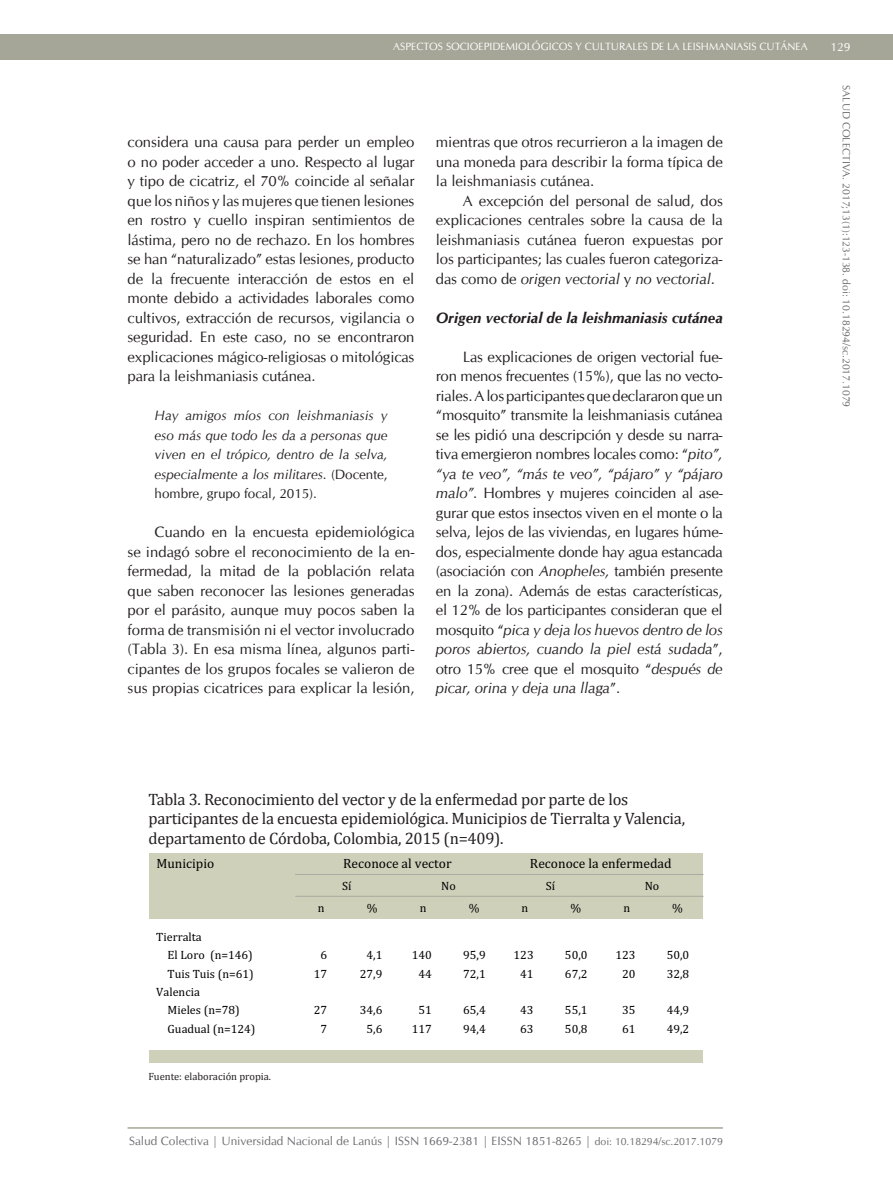
<style>
.page{position:relative;width:893px;height:1191px;background:#fff}
.page>*{position:absolute;margin:0;border:0;box-sizing:border-box;transform-origin:0 0}
.t1{font:16.5px/19.8px "Cambria";letter-spacing:-.015em;color:#231f20}
.t2{font:15px/19.5px "CG Omega";letter-spacing:-.005em;color:#231f20;text-align:justify}
.t3{font:italic 700 15px "CG Omega";color:#231f20}
.t4{font:italic 13.5px/19.5px "CG Omega";color:#231f20;text-align:justify}
.t5{font:13.5px "Cambria";color:#000001}
.t6{font:12.15px/18.5px "Cambria";color:#000001}
.t7{font:12px "CG Omega";color:#6d6e71}
.t8{font:12px "CG Omega";color:#fff}
.t9{font:10.5px "CG Omega";color:#fff}
.t10{font:10.5px "CG Omega";color:#6d6e71}
.t11{font:10.5px "Cambria";color:#231f20}
.s1{font-style:normal}
.s2{font-style:italic}
.s3{font-size:10.5px}
</style>
<div class="page">
<div style="left:0;top:34px;width:893px;height:26px;background:#a6a698"></div>
<hr style="left:128px;top:1127px;width:595px;height:1px;background:#a6a698">
<div style="left:149px;top:853px;width:554px;height:66px;background:#cfd0b9"></div>
<div style="left:149px;top:1050px;width:554px;height:12px;background:#cfd0b9"></div>
<hr style="left:296px;top:874px;width:407px;height:1px;background:#abaea2">
<hr style="left:296px;top:895px;width:407px;height:2px;background:#abaea2">
<p class="t9" style="left:393px;top:40px;width:311px">Aspectos socioepidemiológ icos y cu ltu rales de la leishman</p>
<p class="t9" style="left:733px;top:40px;width:74px">iasis cután ea</p>
<p class="t8" style="left:830px;top:40px;width:21px">129</p>
<p class="t10" style="left:852px;top:85px;width:324px;rotate:90deg">SALUD COLECTIVA. 2017;13(1):123-138. doi: 10.18294/sc.2017.1079</p>
<p class="t2" style="left:128px;top:132px;width:289px">considera una causa para perder un empleo o no poder acceder a uno. Respecto al lugar y tipo de cicatriz, el 70% coincide al señalar que los niños y las mujeres que tienen lesiones en rostro y cuello inspiran sentimientos de lástima, pero no de rechazo. En los hombres se han “naturalizado” estas lesiones, producto de la frecuente interacción de estos en el monte debido a actividades laborales como cultivos, extracción de recursos, vigilancia o seguridad. En este caso, no se encontraron explicaciones mágico-religiosas o mitológicas para la leishmaniasis cutánea.</p>
<p class="t4" style="left:155px;top:406px;width:234px">Hay amigos míos con leishmaniasis y eso más que todo les da a personas que viven en el trópico, dentro de la selva, especialmente a los militares. <span class="s1">(Docente, hombre, grupo focal, 2015).</span></p>
<p class="t2" style="left:128px;top:522px;width:289px;text-indent:27px">Cuando en la encuesta epidemiológica se indagó sobre el reconocimiento de la en&shy;fermedad, la mitad de la población relata que saben reconocer las lesiones generadas por el parásito, aunque muy pocos saben la forma de transmisión ni el vector involucrado (Tabla 3). En esa misma línea, algunos parti&shy;cipantes de los grupos focales se valieron de sus propias cicatrices para explicar la lesión,</p>
<p class="t2" style="left:436px;top:132px;width:289px">mientras que otros recurrieron a la imagen de una moneda para describir la forma típica de la leishmaniasis cutánea.</p>
<p class="t2" style="left:436px;top:191px;width:288px;text-indent:27px">A excepción del personal de salud, dos explicaciones centrales sobre la causa de la leishmaniasis cutánea fueron expuestas por los participantes; las cuales fueron categoriza&shy;das como de <span class="s2">origen vectorial</span> y <span class="s2">no vectorial</span>.</p>
<p class="t3" style="left:436px;top:308px;width:288px">Origen vectorial de la leishmaniasis cutánea</p>
<p class="t2" style="left:436px;top:347px;width:288px;text-indent:27px">Las explicaciones de origen vectorial fue&shy;ron menos frecuentes (15%), que las no vecto&shy;riales. A los participantes que declararon que un “mosquito” transmite la leishmaniasis cutánea se les pidió una descripción y desde su narra&shy;tiva emergieron nombres locales como: “<span class="s2">pito”, “ya te veo”, “más te veo”, “pájaro” y “pájaro malo”.</span> Hombres y mujeres coinciden al ase&shy;gurar que estos insectos viven en el monte o la selva, lejos de las viviendas, en lugares húme&shy;dos, especialmente donde hay agua estancada (asociación con <span class="s2">Anopheles,</span> también presente en la zona). Además de estas características, el 12% de los participantes consideran que el mosquito “<span class="s2">pica y deja los huevos dentro de los poros abiertos, cuando la piel está sudada</span>”, otro 15% cree que el mosquito “<span class="s2">después de picar, orina y deja una llaga</span>”.</p>
<p class="t1" style="left:148px;top:789px;width:538px">Tabla 3. Reconocimiento del vector y de la enfermedad por parte de los participantes de la encuesta epidemiológica. Municipios de Tierralta y Valencia, departamento de Córdoba, Colombia, 2015 (n=409).</p>
<p class="t5" style="left:156px;top:859px;width:60px">Municipio</p>
<p class="t5" style="left:343px;top:859px;width:110px">Reconoce al vector</p>
<p class="t5" style="left:530px;top:859px;width:143px">Reconoce la enfermedad</p>
<p class="t6" style="left:342px;top:877px;width:11px">Sí</p>
<p class="t6" style="left:441px;top:877px;width:16px">No</p>
<p class="t6" style="left:546px;top:877px;width:11px">Sí</p>
<p class="t6" style="left:645px;top:877px;width:16px">No</p>
<p class="t6" style="left:168px;top:928px;width:87px;text-indent:-11px">Tierralta<br>El Loro (n=146)</p>
<p class="t6" style="left:318px;top:900px;width:8px">n</p>
<p class="t6" style="left:367px;top:900px;width:12px">%</p>
<p class="t6" style="left:420px;top:900px;width:8px">n</p>
<p class="t6" style="left:469px;top:900px;width:12px">%</p>
<p class="t6" style="left:522px;top:900px;width:8px">n</p>
<p class="t6" style="left:570px;top:900px;width:12px">%</p>
<p class="t6" style="left:623px;top:900px;width:8px">n</p>
<p class="t6" style="left:672px;top:900px;width:12px">%</p>
<p class="t6" style="left:320px;top:947px;width:8px">6</p>
<p class="t6" style="left:367px;top:947px;width:17px">4,1</p>
<p class="t6" style="left:412px;top:947px;width:22px">140</p>
<p class="t6" style="left:463px;top:947px;width:24px">95,9</p>
<p class="t6" style="left:514px;top:947px;width:22px">123</p>
<p class="t6" style="left:565px;top:947px;width:24px">50,0</p>
<p class="t6" style="left:615px;top:947px;width:22px">123</p>
<p class="t6" style="left:667px;top:947px;width:24px">50,0</p>
<p class="t6" style="left:168px;top:965px;width:88px">Tuis Tuis (n=61)</p>
<p class="t6" style="left:314px;top:965px;width:15px">17</p>
<p class="t6" style="left:360px;top:965px;width:24px">27,9</p>
<p class="t6" style="left:418px;top:965px;width:15px">44</p>
<p class="t6" style="left:463px;top:965px;width:24px">72,1</p>
<p class="t6" style="left:520px;top:965px;width:15px">41</p>
<p class="t6" style="left:565px;top:965px;width:24px">67,2</p>
<p class="t6" style="left:622px;top:965px;width:15px">20</p>
<p class="t6" style="left:667px;top:965px;width:24px">32,8</p>
<p class="t6" style="left:168px;top:983px;width:74px;text-indent:-11px">Valencia<br>Mieles (n=78)</p>
<p class="t6" style="left:314px;top:1002px;width:15px">27</p>
<p class="t6" style="left:360px;top:1002px;width:24px">34,6</p>
<p class="t6" style="left:418px;top:1002px;width:15px">51</p>
<p class="t6" style="left:463px;top:1002px;width:24px">65,4</p>
<p class="t6" style="left:520px;top:1002px;width:15px">43</p>
<p class="t6" style="left:565px;top:1002px;width:24px">55,1</p>
<p class="t6" style="left:622px;top:1002px;width:15px">35</p>
<p class="t6" style="left:667px;top:1002px;width:24px">44,9</p>
<p class="t6" style="left:168px;top:1020px;width:89px">Guadual (n=124)</p>
<p class="t6" style="left:320px;top:1020px;width:8px">7</p>
<p class="t6" style="left:367px;top:1020px;width:17px">5,6</p>
<p class="t6" style="left:412px;top:1020px;width:22px">117</p>
<p class="t6" style="left:463px;top:1020px;width:24px">94,4</p>
<p class="t6" style="left:520px;top:1020px;width:15px">63</p>
<p class="t6" style="left:565px;top:1020px;width:24px">50,8</p>
<p class="t6" style="left:622px;top:1020px;width:15px">61</p>
<p class="t6" style="left:667px;top:1020px;width:24px">49,2</p>
<p class="t11" style="left:148px;top:1070px;width:124px">Fuente: elaboración propia.</p>
<p class="t7" style="left:129px;top:1133px;width:595px">Salud Colectiva | Universidad Nacional de Lanús | ISSN 1669-2381 | EISSN 1851-8265 | <span class="s3">doi: 10.18294/sc.2017.1079</span></p>
</div>
